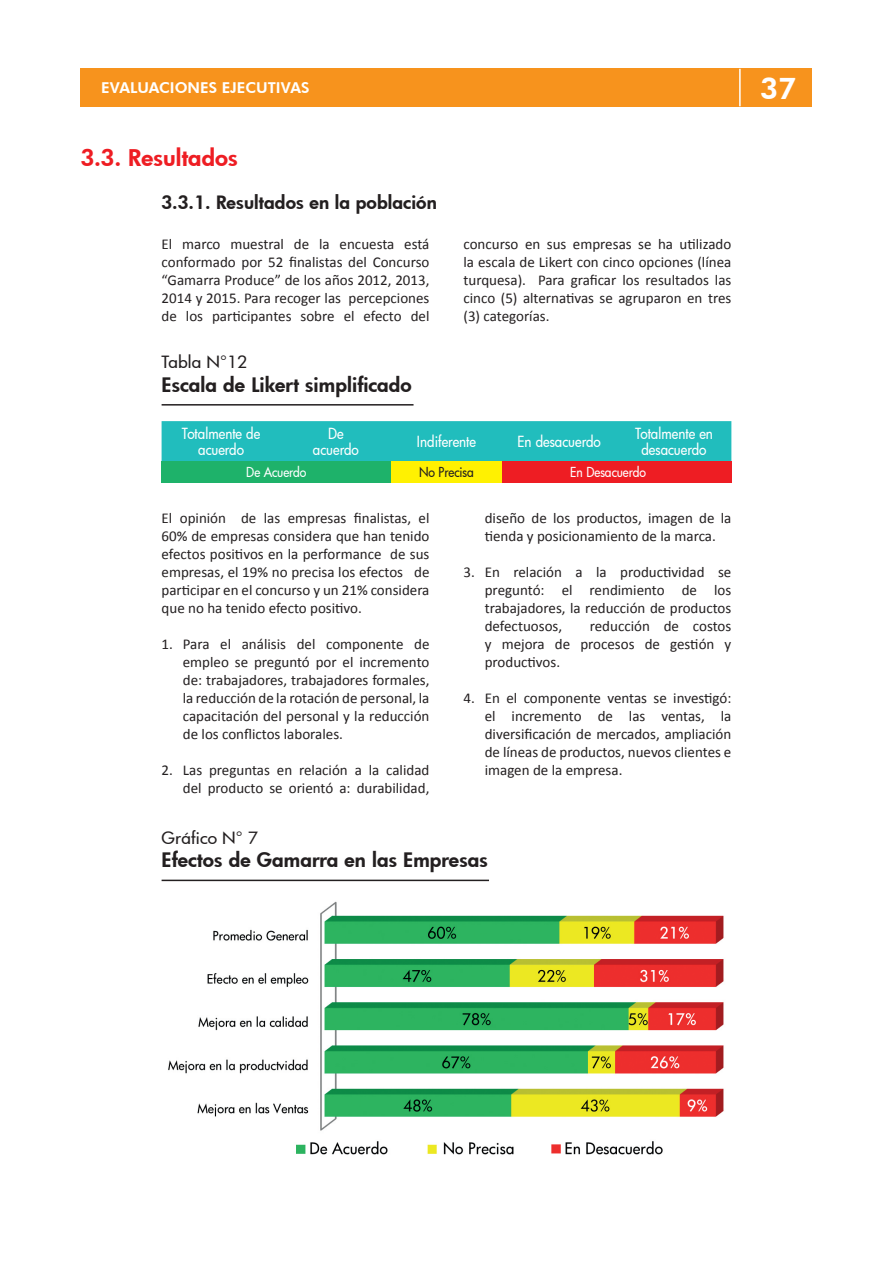
<style>
.page{position:relative;width:893px;height:1263px;background:#fff}
.page>*{position:absolute;margin:0;border:0;box-sizing:border-box;transform-origin:0 0}
.t1{font:800 30px "Futura BT";color:#fff}
.contenido{font:800 22.5px "Futura";letter-spacing:.005em;color:#ee1d23;scale:1.05 1}
.contenido-2{font:800 19.5px "Futura";letter-spacing:.005em;color:#231f20;scale:1.05 1}
.basico_sin_separacio{font:800 19.5px "Futura";letter-spacing:.005em;color:#231f20;scale:1.05 1}
.contenido-3{font:800 18px "Futura";letter-spacing:.005em;color:#231f20;scale:1.05 1}
.contenido-4{font:500 16.5px "Futura";letter-spacing:.005em;color:#231f20;scale:1.05 1}
.contenido-5{font:15px/18px "Calibri";color:#231f20;text-align:justify}
.contenido-6{font:500 15px/16.5px "Futura";color:#fff;text-align:center;scale:.9 1}
.t2{font:800 15px "Futura BT";color:#fff}
.contenido-7{font:500 13.5px "Futura";letter-spacing:-.005em;color:#fff;scale:.9 1}
.contenido-8{font:500 13.5px "Futura";color:#231f20;scale:.9 1}
</style>
<div class="page">
<div style="left:81px;top:68px;width:731px;height:38px;background:#f7931d"></div>
<hr style="left:739px;top:69px;width:2px;height:37px;background:#fff">
<hr style="left:162px;top:404px;width:252px;height:2px;background:#231f20">
<div style="left:162px;top:421px;width:569px;height:40px;background:#21bdbd"></div>
<div style="left:162px;top:461px;width:229px;height:21px;background:#1eb26a"></div>
<div style="left:391px;top:461px;width:111px;height:21px;background:#fff101"></div>
<div style="left:502px;top:461px;width:229px;height:21px;background:#ee1d23"></div>
<hr style="left:162px;top:880px;width:327px;height:1px;background:#231f20">
<img style="left:168px;top:901px;width:556px;height:254px">
<p class="t2" style="left:101px;top:78px;width:210px">EVALUACIONES EJECUTIVAS</p>
<h1 class="t1" style="left:760px;top:70px;width:38px">37</h1>
<p class="contenido" style="left:81px;top:142px;width:151px">3.3. Resultados</p>
<p class="contenido-3" style="left:162px;top:190px;width:264px">3.3.1. Resultados en la población</p>
<p class="contenido-5" style="left:162px;top:235px;width:269px">El marco muestral de la encuesta está conformado por 52 finalistas del Concurso “Gamarra Produce” de los años 2012, 2013, 2014 y 2015. Para recoger las percepciones de los participantes sobre el efecto del</p>
<p class="contenido-4" style="left:162px;top:351px;width:83px">Tabla N°12</p>
<p class="basico_sin_separacio" style="left:162px;top:371px;width:240px">Escala de Likert simplificado</p>
<p class="contenido-6" style="left:182px;top:424px;width:89px">Totalmente de acuerdo</p>
<p class="contenido-6" style="left:328px;top:424px;width:19px">De</p>
<p class="contenido-5" style="left:463px;top:235px;width:269px">concurso en sus empresas se ha utilizado la escala de Likert con cinco opciones (línea turquesa). Para graficar los resultados las cinco (5) alternativas se agruparon en tres (3) categorías.</p>
<p class="contenido-6" style="left:417px;top:433px;width:67px">Indiferente</p>
<p class="contenido-6" style="left:517px;top:433px;width:94px">En desacuerdo</p>
<p class="contenido-6" style="left:635px;top:424px;width:88px">Totalmente en desacuerdo</p>
<p class="contenido-6" style="left:313px;top:441px;width:52px">acuerdo</p>
<p class="contenido-7" style="left:246px;top:462px;width:68px">De Acuerdo</p>
<p class="contenido-8" style="left:419px;top:462px;width:63px">No Precisa</p>
<p class="contenido-7" style="left:570px;top:462px;width:86px">En Desacuerdo</p>
<p class="contenido-5" style="left:162px;top:509px;width:269px">El opinión de las empresas finalistas, el 60% de empresas considera que han tenido efectos positivos en la performance de sus empresas, el 19% no precisa los efectos de participar en el concurso y un 21% considera que no ha tenido efecto positivo.</p>
<p class="contenido-5" style="left:183px;top:635px;width:248px;text-indent:-21px">1. Para el análisis del componente de empleo se preguntó por el incremento de: trabajadores, trabajadores formales, la reducción de la rotación de personal, la capacitación del personal y la reducción de los conflictos laborales.</p>
<p class="contenido-5" style="left:162px;top:761px;width:269px;text-align:right">2. Las preguntas en relación a la calidad del producto se orientó a: durabilidad,</p>
<p class="contenido-5" style="left:485px;top:509px;width:248px">diseño de los productos, imagen de la tienda y posicionamiento de la marca.</p>
<p class="contenido-5" style="left:485px;top:563px;width:248px;text-indent:-21px">3. En relación a la productividad se preguntó: el rendimiento de los trabajadores, la reducción de productos defectuosos,</p>
<p class="contenido-5" style="left:485px;top:617px;width:248px;text-indent:105px">reducción de costos y mejora de procesos de gestión y productivos.</p>
<p class="contenido-5" style="left:485px;top:689px;width:248px;text-indent:-21px">4. En el componente ventas se investigó: el incremento de las ventas, la diversificación de mercados, ampliación de líneas de productos, nuevos clientes e imagen de la empresa.</p>
<p class="contenido-4" style="left:162px;top:827px;width:93px">Gráfico N° 7</p>
<p class="contenido-2" style="left:162px;top:847px;width:312px">Efectos de Gamarra en las Empresas</p>
</div>
